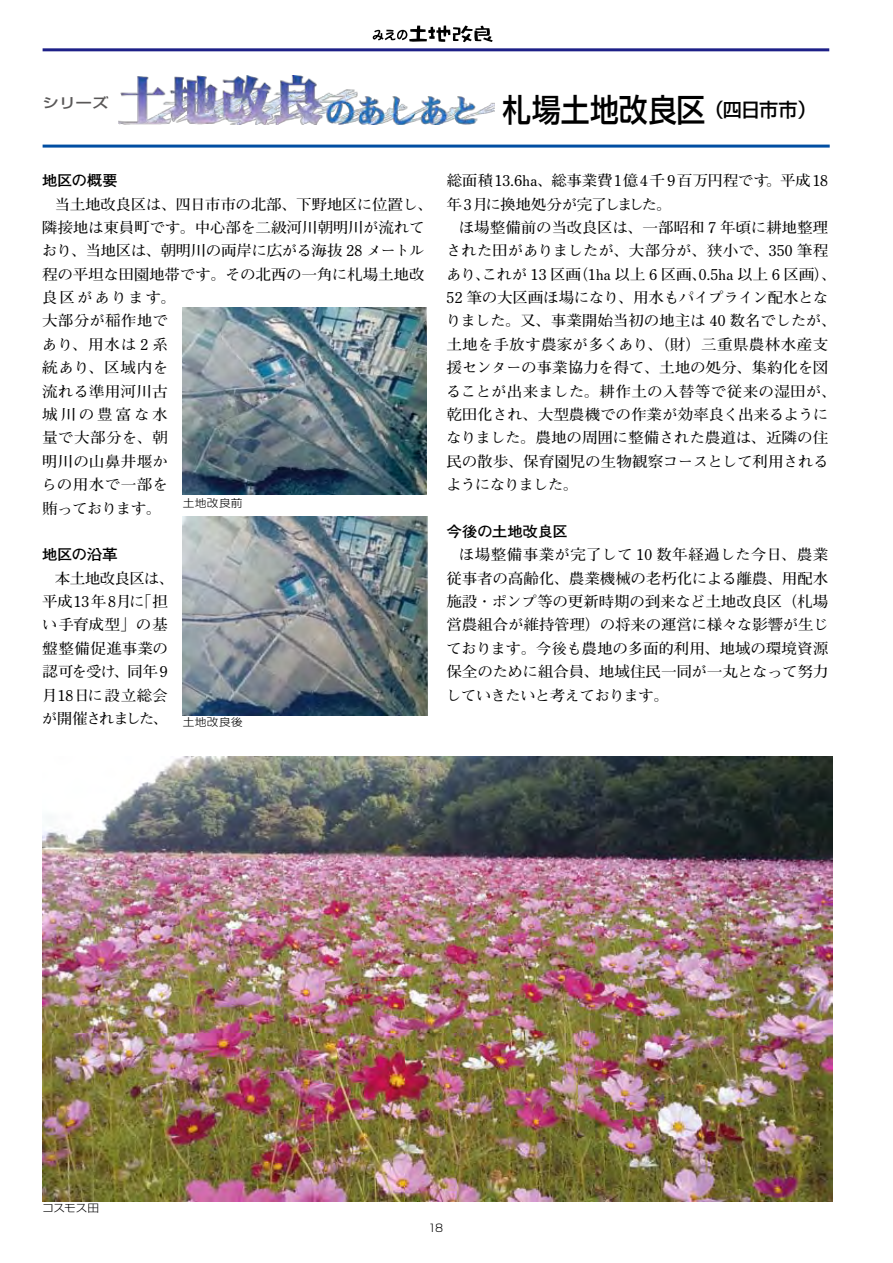
<style>
.page{position:relative;width:893px;height:1263px;background:#fff}
.page>*{position:absolute;margin:0;border:0;box-sizing:border-box;transform-origin:0 0}
.t1{font:500 31.95px "Shin Go Pro";letter-spacing:.01em;color:#000;scale:.9 1}
.t2{font:700 14.85px/23.4px "Futo Min A101 Pro";letter-spacing:-.015em;color:#000;scale:1.05 1}
.t3{font:700 14.85px "Futo Go B101 Pro";letter-spacing:-.025em;color:#000;scale:1.05 1}
.t4{font:500 13.8px "Shin Go Pro";color:#595757;scale:1.2 1}
.t5{font:300 10.65px "Shin Go Pro";letter-spacing:.025em;color:#000;scale:1.1 1}
.t6{font:300 10.65px "Shin Go Pro";letter-spacing:.025em;color:#000}
</style>
<div class="page">
<svg style="left:373px;top:26px;width:120px;height:16px"></svg>
<hr style="left:43px;top:48px;width:786px;height:3px;background:#1d2088">
<hr style="left:43px;top:145px;width:787px;height:3px;background:#004ea2">
<img style="left:118px;top:76px;width:376px;height:48px">
<img style="left:183px;top:307px;width:243px;height:188px">
<img style="left:183px;top:517px;width:245px;height:198px">
<img style="left:43px;top:757px;width:789px;height:444px">
<p class="t4" style="left:43px;top:91px;width:57px">シリーズ</p>
<h1 class="t1" style="left:502px;top:83px;width:350px">札場土地改良区 <sup>（四日市市）</sup></h1>
<p class="t3" style="left:42px;top:169px;width:73px">地区の概要</p>
<p class="t2" style="left:42px;top:190px;width:374px;text-indent:13px">当土地改良区は、四日市市の北部、下野地区に位置し、隣接地は東員町です。中心部を二級河川朝明川が流れており、当地区は、朝明川の両岸に広がる海抜 28 メートル程の平坦な田園地帯です。その北西の一角に札場土地改良区があります。<br>大部分が稲作地で<br>あり、用水は 2 系<br>統あり、区域内を<br>流れる準用河川古<br>城川の豊富な水<br>量で大部分を、朝<br>明川の山鼻井堰か<br>らの用水で一部を<br>賄っております。</p>
<p class="t3" style="left:42px;top:543px;width:73px">地区の沿革</p>
<p class="t2" style="left:42px;top:565px;width:128px;text-indent:13px">本土地改良区は、平成13年8月に「担い手育成型」の基盤整備促進事業の認可を受け、同年 9月18日に設立総会が開催されました、</p>
<p class="t5" style="left:183px;top:494px;width:66px">土地改良前　</p>
<p class="t5" style="left:183px;top:713px;width:56px">土地改良後</p>
<p class="t2" style="left:446px;top:167px;width:365px">総面積13.6ha、総事業費1億4千9百万円程です。平成18年 3月に換地処分が完了しました。</p>
<p class="t2" style="left:446px;top:214px;width:374px;text-indent:13px">ほ場整備前の当改良区は、一部昭和 7 年頃に耕地整理された田がありましたが、大部分が、狭小で、350 筆程あり、これが 13 区画（1ha 以上 6 区画、0.5ha 以上 6 区画）、<br>52 筆の大区画ほ場になり、用水もパイプライン配水となりました。又、事業開始当初の地主は 40 数名でしたが、土地を手放す農家が多くあり、（財）三重県農林水産支援センターの事業協力を得て、土地の処分、集約化を図ることが出来ました。耕作土の入替等で従来の湿田が、乾田化され、大型農機での作業が効率良く出来るようになりました。農地の周囲に整備された農道は、近隣の住民の散歩、保育園児の生物観察コースとして利用されるようになりました。</p>
<p class="t3" style="left:446px;top:519px;width:118px">今後の土地改良区</p>
<p class="t2" style="left:446px;top:541px;width:366px;text-align:justify;text-indent:13px">ほ場整備事業が完了して 10 数年経過した今日、農業従事者の高齢化、農業機械の老朽化による離農、用配水施設・ポンプ等の更新時期の到来など土地改良区（札場営農組合が維持管理）の将来の運営に様々な影響が生じております。今後も農地の多面的利用、地域の環境資源保全のために組合員、地域住民一同が一丸となって努力していきたいと考えております。</p>
<p class="t5" style="left:42px;top:1199px;width:53px">コスモス田</p>
<p class="t6" style="left:428px;top:1219px;width:16px">18</p>
</div>
